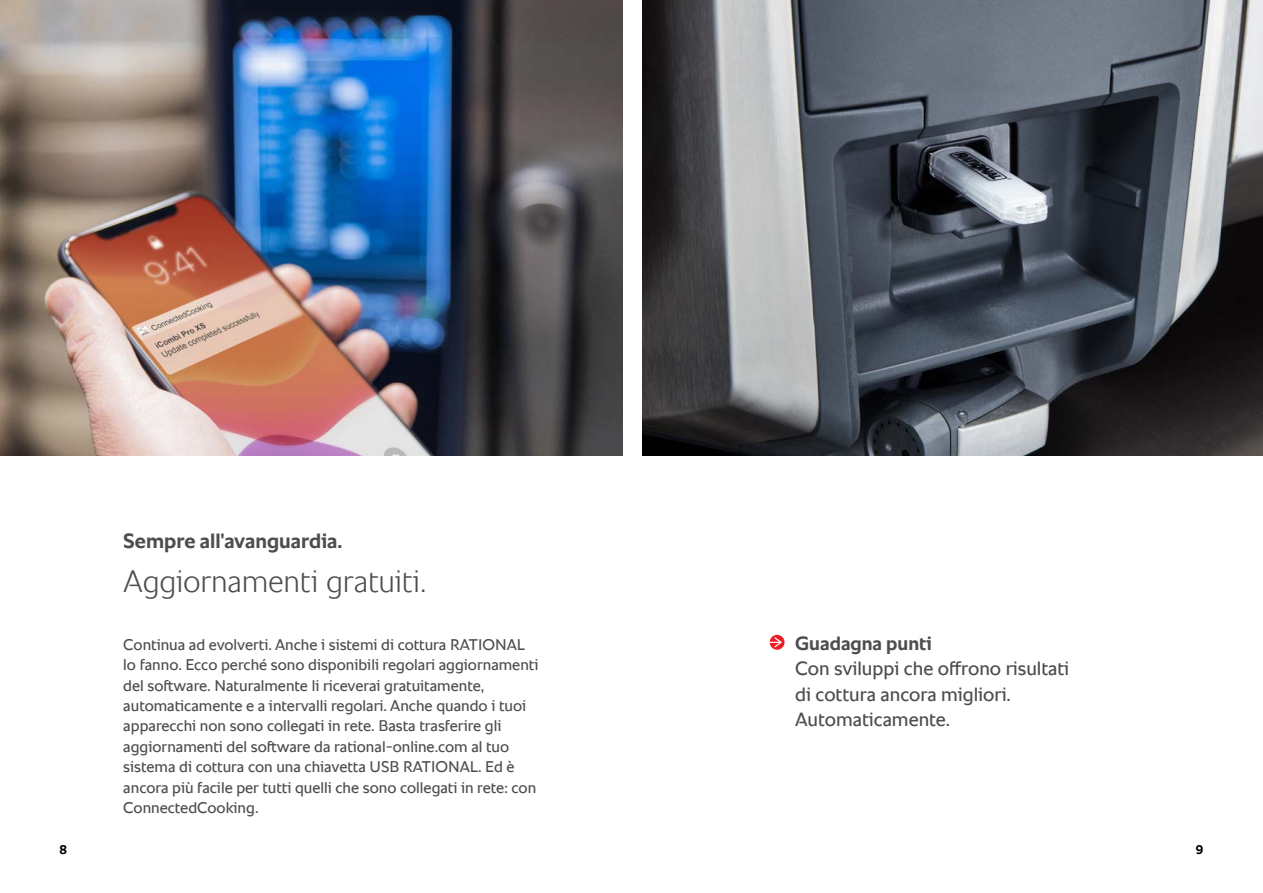
<style>
.page{position:relative;width:1263px;height:893px;background:#fff}
.page>*{position:absolute;margin:0;border:0;box-sizing:border-box;transform-origin:0 0}
.t1{font:300 31.5px "RATIONAL Sans TT";letter-spacing:-.01em;color:#4d4d4f}
.t2{font:700 21px "RATIONAL Sans TT";color:#4d4d4f}
.t3{font:19.5px/25.5px "RATIONAL Sans TT";color:#4d4d4f}
.t4{font:700 19.5px "RATIONAL Sans TT";color:#4d4d4f}
.t5{font:15.75px/20.4px "RATIONAL Sans TT";color:#4d4d4f}
.t6{font:700 12.75px "RATIONAL Sans TT";color:#000}
</style>
<div class="page">
<img style="left:0;top:0;width:622px;height:456px">
<img style="left:642px;top:0;width:621px;height:456px">
<svg style="left:770px;top:635px;width:14px;height:15px"></svg>
<h2 class="t2" style="left:123px;top:525px;width:221px">Sempre all'avanguardia.</h2>
<h1 class="t1" style="left:123px;top:559px;width:305px">Aggiornamenti gratuiti.</h1>
<p class="t5" style="left:123px;top:634px;width:417px">Continua ad evolverti. Anche i sistemi di cottura RATIONAL lo fanno. Ecco perché sono disponibili regolari aggiornamenti del software. Naturalmente li riceverai gratuitamente, automaticamente e a intervalli regolari. Anche quando i tuoi apparecchi non sono collegati in rete. Basta trasferire gli aggiornamenti del software da rational-online.com al tuo sistema di cottura con una chiavetta USB RATIONAL. Ed è ancora più facile per tutti quelli che sono collegati in rete: con ConnectedCooking.</p>
<p class="t4" style="left:795px;top:629px;width:138px">Guadagna punti</p>
<p class="t3" style="left:795px;top:656px;width:276px">Con sviluppi che offrono risultati di cottura ancora migliori.<br>Automaticamente.</p>
<p class="t6" style="left:60px;top:840px;width:9px">8</p>
<p class="t6" style="left:1196px;top:840px;width:9px">9</p>
</div>
